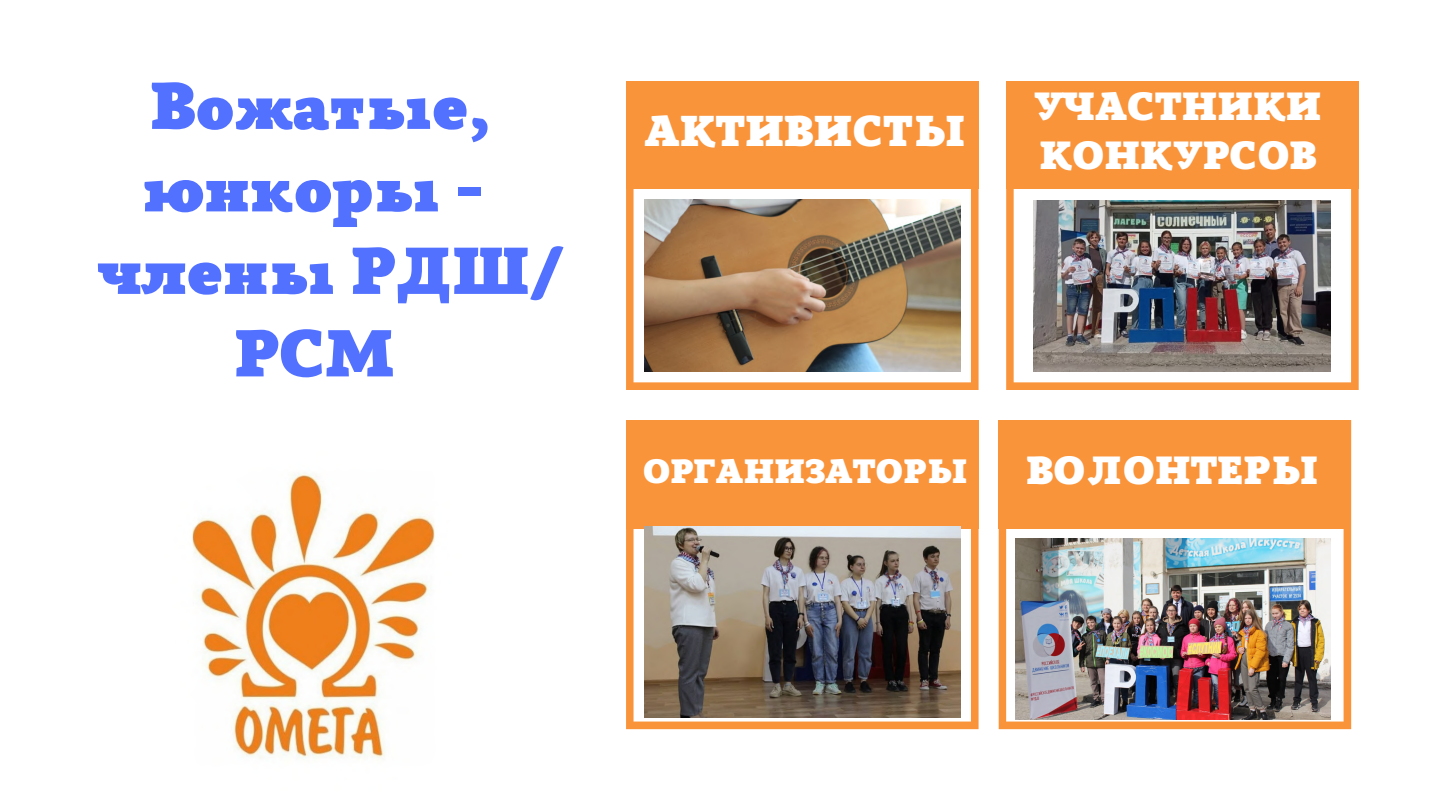
<style>
.page{position:relative;width:1440px;height:810px;background:#fff}
.page>*{position:absolute;margin:0;border:0;box-sizing:border-box;transform-origin:0 0}
.t1{font:900 69px/82.5px "Anaphora";color:#5271ff}
.t2{font:900 45px "Anaphora";color:#fff}
.t3{font:900 41px "Anaphora";color:#fff}
.t4{font:900 35.2px "Anaphora";color:#fff}
</style>
<div class="page">
<svg style="left:626px;top:189px;width:353px;height:201px"></svg>
<svg style="left:1006px;top:189px;width:353px;height:201px"></svg>
<svg style="left:999px;top:528px;width:352px;height:201px"></svg>
<svg style="left:626px;top:528px;width:353px;height:201px"></svg>
<div style="left:626px;top:81px;width:353px;height:108px;background:#f9943b"></div>
<div style="left:1006px;top:81px;width:353px;height:108px;background:#f9943b"></div>
<div style="left:626px;top:420px;width:353px;height:108px;background:#f9943b"></div>
<div style="left:998px;top:420px;width:353px;height:108px;background:#f9943b"></div>
<img style="left:645px;top:199px;width:315px;height:173px">
<img style="left:1034px;top:200px;width:297px;height:171px">
<img style="left:645px;top:527px;width:315px;height:190px">
<img style="left:1015px;top:538px;width:316px;height:181px">
<img style="left:192px;top:474px;width:243px;height:285px">
<p class="t1" style="left:144px;top:70px;width:350px">Вожатые, юнкоры -</p>
<p class="t1" style="left:98px;top:235px;width:465px;text-align:center">члены РДШ/<br>РСМ</p>
<p class="t2" style="left:645px;top:113px;width:322px">АКТИВИСТЫ</p>
<p class="t3" style="left:1034px;top:90px;width:289px">УЧАСТНИКИ</p>
<p class="t3" style="left:1039px;top:139px;width:279px">КОНКУРСОВ</p>
<p class="t4" style="left:643px;top:457px;width:326px">ОРГАНИЗАТОРЫ</p>
<p class="t3" style="left:1026px;top:454px;width:293px">ВОЛОНТЕРЫ</p>
</div>
